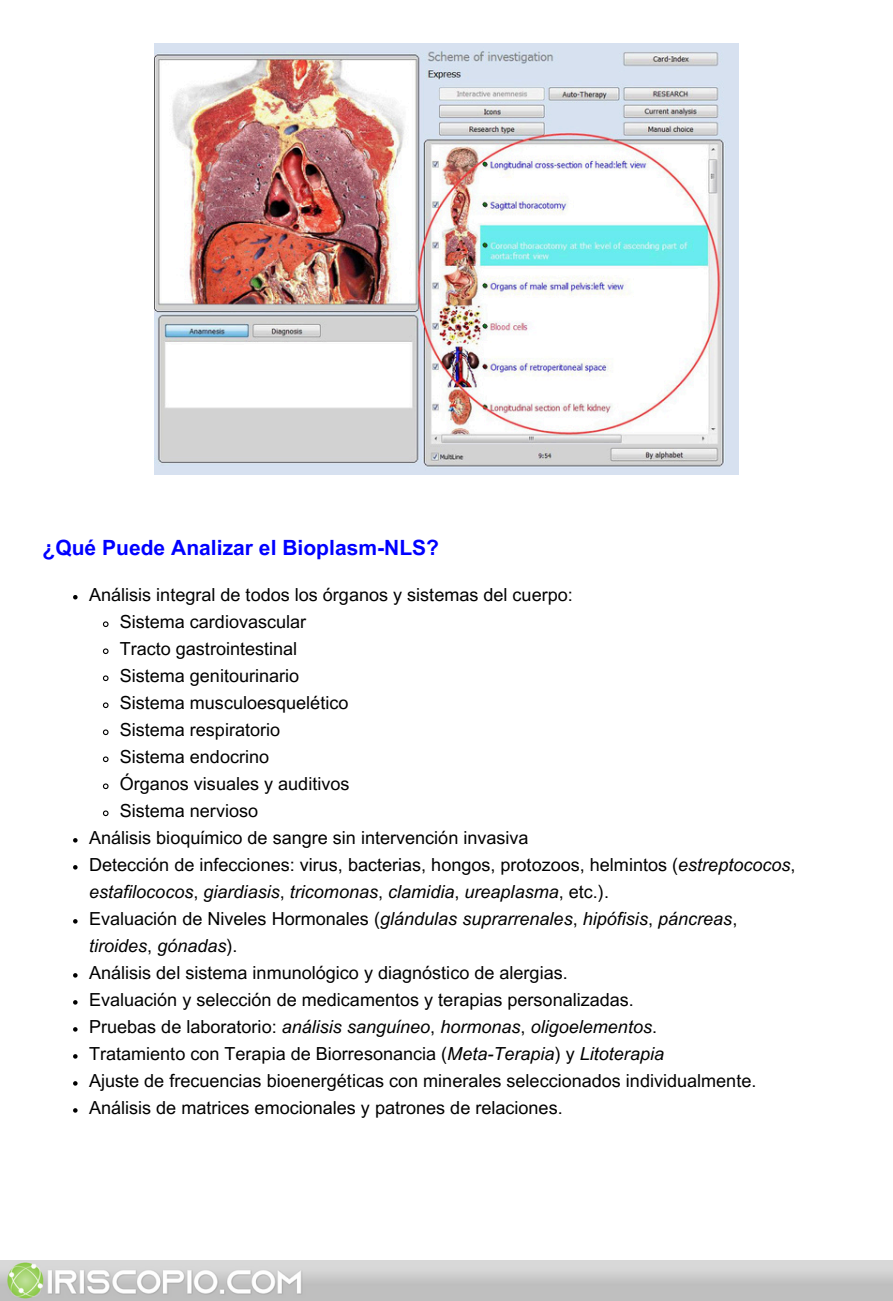
<style>
.page{position:relative;width:893px;height:1301px;background:#fff}
.page>*{position:absolute;margin:0;border:0;box-sizing:border-box;transform-origin:0 0}
.t1{font:700 21px "Arial MT Pro";color:#00f}
.t2{font:18px/27px "Arial MT Pro";color:#000}
.t3{font:italic 18px/27px "Arial MT Pro";color:#000}
.s1{font-style:italic}
.s2{font-style:normal}
</style>
<div class="page">
<img style="left:155px;top:43px;width:583px;height:431px">
<svg style="left:73px;top:595px;width:5px;height:4px"></svg>
<svg style="left:102px;top:621px;width:7px;height:6px"></svg>
<svg style="left:102px;top:648px;width:7px;height:7px"></svg>
<svg style="left:102px;top:675px;width:7px;height:7px"></svg>
<svg style="left:102px;top:702px;width:7px;height:7px"></svg>
<svg style="left:102px;top:729px;width:7px;height:7px"></svg>
<svg style="left:102px;top:756px;width:7px;height:7px"></svg>
<svg style="left:102px;top:783px;width:7px;height:7px"></svg>
<svg style="left:102px;top:810px;width:7px;height:7px"></svg>
<svg style="left:73px;top:838px;width:5px;height:4px"></svg>
<svg style="left:73px;top:865px;width:5px;height:4px"></svg>
<svg style="left:73px;top:919px;width:5px;height:4px"></svg>
<svg style="left:73px;top:973px;width:5px;height:4px"></svg>
<svg style="left:73px;top:1000px;width:5px;height:4px"></svg>
<svg style="left:73px;top:1027px;width:5px;height:4px"></svg>
<svg style="left:73px;top:1054px;width:5px;height:4px"></svg>
<svg style="left:73px;top:1081px;width:5px;height:4px"></svg>
<svg style="left:73px;top:1108px;width:5px;height:4px"></svg>
<img style="left:0;top:1260px;width:892px;height:40px">
<p class="t1" style="left:43px;top:539px;width:398px">¿Qué Puede Analizar el Bioplasm-NLS?</p>
<p class="t2" style="left:89px;top:583px;width:485px">Análisis integral de todos los órganos y sistemas del cuerpo:</p>
<h1 class="t2" style="left:120px;top:610px;width:188px">Sistema cardiovascular</h1>
<p class="t2" style="left:120px;top:637px;width:179px">Tracto gastrointestinal</p>
<p class="t2" style="left:120px;top:664px;width:181px">Sistema genitourinario</p>
<p class="t2" style="left:120px;top:691px;width:230px">Sistema musculoesquelético</p>
<p class="t2" style="left:120px;top:718px;width:162px">Sistema respiratorio</p>
<p class="t2" style="left:120px;top:745px;width:151px">Sistema endocrino</p>
<p class="t2" style="left:120px;top:772px;width:231px">Órganos visuales y auditivos</p>
<p class="t2" style="left:120px;top:799px;width:140px">Sistema nervioso</p>
<p class="t2" style="left:89px;top:826px;width:441px">Análisis bioquímico de sangre sin intervención invasiva</p>
<p class="t2" style="left:89px;top:853px;width:707px">Detección de infecciones: virus, bacterias, hongos, protozoos, helmintos (<span class="s1">estreptococos</span>, <span class="s1">estafilococos</span>, <span class="s1">giardiasis</span>, <span class="s1">tricomonas</span>, <span class="s1">clamidia</span>, <span class="s1">ureaplasma</span>, etc.).</p>
<p class="t3" style="left:89px;top:907px;width:649px"><span class="s2">Evaluación de Niveles Hormonales (</span>glándulas suprarrenales<span class="s2">,</span> hipófisis<span class="s2">,</span> páncreas<span class="s2">, </span>tiroides<span class="s2">,</span> gónadas<span class="s2">).</span></p>
<p class="t2" style="left:89px;top:961px;width:480px">Análisis del sistema inmunológico y diagnóstico de alergias.</p>
<p class="t2" style="left:89px;top:988px;width:546px">Evaluación y selección de medicamentos y terapias personalizadas.</p>
<p class="t3" style="left:89px;top:1015px;width:569px"><span class="s2">Pruebas de laboratorio:</span> análisis sanguíneo<span class="s2">,</span> hormonas<span class="s2">,</span> oligoelementos<span class="s2">.</span></p>
<p class="t2" style="left:89px;top:1042px;width:576px">Tratamiento con Terapia de Biorresonancia (<span class="s1">Meta-Terapia</span>) y <span class="s1">Litoterapia</span></p>
<p class="t2" style="left:89px;top:1069px;width:668px">Ajuste de frecuencias bioenergéticas con minerales seleccionados individualmente.</p>
<p class="t2" style="left:89px;top:1096px;width:475px">Análisis de matrices emocionales y patrones de relaciones.</p>
</div>
